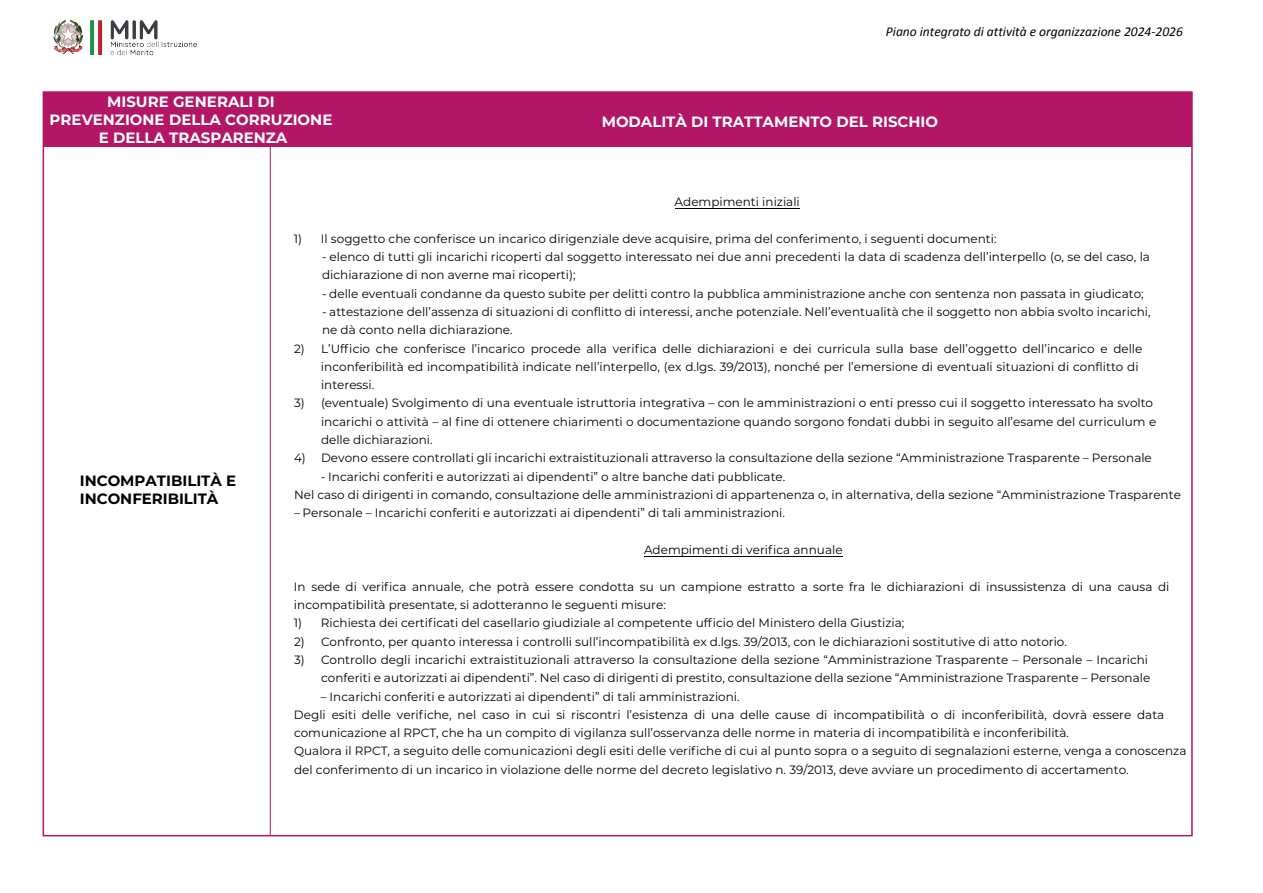
<style>
.page{position:relative;width:1263px;height:893px;background:#fff}
.page>*{position:absolute;margin:0;border:0;box-sizing:border-box;transform-origin:0 0}
.t1{font:700 15px/18.3px "Montserrat";color:#fff;text-align:center}
.t2{font:700 15px/18.3px "Montserrat";color:#000001}
.t3{font:italic 13.5px "Calibri";color:#000001}
.t4{font:12px/18.3px "Montserrat";color:#000001}
</style>
<div class="page">
<div style="left:44px;top:92px;width:1148px;height:55px;background:#b21664"></div>
<hr style="left:675px;top:208px;width:124px;height:1px;background:#000001">
<hr style="left:644px;top:556px;width:198px;height:1px;background:#000001">
<img style="left:53px;top:19px;width:144px;height:37px">
<hr style="left:270px;top:143px;width:1px;height:693px;background:#b21664">
<p class="t1" style="left:50px;top:91px;width:284px">MISURE GENERALI DI<br>PREVENZIONE DELLA CORRUZIONE</p>
<p class="t1" style="left:99px;top:128px;width:190px">E DELLA TRASPARENZA</p>
<p class="t3" style="left:886px;top:22px;width:298px">Piano integrato di attività e organizzazione 2024-2026</p>
<p class="t1" style="left:602px;top:112px;width:338px">MODALITÀ DI TRATTAMENTO DEL RISCHIO</p>
<p class="t2" style="left:80px;top:471px;width:158px">INCOMPATIBILITÀ E<br>INCONFERIBILITÀ</p>
<p class="t4" style="left:675px;top:192px;width:127px">Adempimenti iniziali</p>
<p class="t4" style="left:294px;top:229px;width:704px">1) Il soggetto che conferisce un incarico dirigenziale deve acquisire, prima del conferimento, i seguenti documenti:</p>
<p class="t4" style="left:322px;top:247px;width:829px">- elenco di tutti gli incarichi ricoperti dal soggetto interessato nei due anni precedenti la data di scadenza dell’interpello (o, se del caso, la dichiarazione di non averne mai ricoperti);</p>
<p class="t4" style="left:322px;top:284px;width:823px">- delle eventuali condanne da questo subite per delitti contro la pubblica amministrazione anche con sentenza non passata in giudicato;</p>
<p class="t4" style="left:322px;top:302px;width:830px">- attestazione dell’assenza di situazioni di conflitto di interessi, anche potenziale. Nell’eventualità che il soggetto non abbia svolto incarichi, ne dà conto nella dichiarazione.</p>
<p class="t4" style="left:321px;top:339px;width:823px;text-indent:-27px">2) L’Ufficio che conferisce l’incarico procede alla verifica delle dichiarazioni e dei curricula sulla base dell’oggetto dell’incarico e delle inconferibilità ed incompatibilità indicate nell’interpello, (ex d.lgs. 39/2013), nonché per l’emersione di eventuali situazioni di conflitto di interessi.</p>
<p class="t4" style="left:321px;top:394px;width:837px;text-indent:-27px">3) (eventuale) Svolgimento di una eventuale istruttoria integrativa – con le amministrazioni o enti presso cui il soggetto interessato ha svolto incarichi o attività – al fine di ottenere chiarimenti o documentazione quando sorgono fondati dubbi in seguito all’esame del curriculum e delle dichiarazioni.</p>
<p class="t4" style="left:294px;top:449px;width:859px">4) Devono essere controllati gli incarichi extraistituzionali attraverso la consultazione della sezione “Amministrazione Trasparente – Personale</p>
<p class="t4" style="left:294px;top:467px;width:888px;text-indent:27px">- Incarichi conferiti e autorizzati ai dipendenti” o altre banche dati pubblicate.<br>Nel caso di dirigenti in comando, consultazione delle amministrazioni di appartenenza o, in alternativa, della sezione “Amministrazione Trasparente</p>
<p class="t4" style="left:294px;top:504px;width:492px">– Personale – Incarichi conferiti e autorizzati ai dipendenti” di tali amministrazioni.</p>
<p class="t4" style="left:644px;top:540px;width:200px">Adempimenti di verifica annuale</p>
<p class="t4" style="left:294px;top:577px;width:877px">In sede di verifica annuale, che potrà essere condotta su un campione estratto a sorte fra le dichiarazioni di insussistenza di una causa di incompatibilità presentate, si adotteranno le seguenti misure:</p>
<p class="t4" style="left:294px;top:613px;width:612px">1) Richiesta dei certificati del casellario giudiziale al competente ufficio del Ministero della Giustizia;</p>
<p class="t4" style="left:294px;top:632px;width:774px">2) Confronto, per quanto interessa i controlli sull’incompatibilità ex d.lgs. 39/2013, con le dichiarazioni sostitutive di atto notorio.</p>
<p class="t4" style="left:294px;top:650px;width:858px;text-align:right">3) Controllo degli incarichi extraistituzionali attraverso la consultazione della sezione “Amministrazione Trasparente – Personale – Incarichi conferiti e autorizzati ai dipendenti”. Nel caso di dirigenti di prestito, consultazione della sezione “Amministrazione Trasparente – Personale</p>
<p class="t4" style="left:294px;top:687px;width:894px;text-indent:27px">– Incarichi conferiti e autorizzati ai dipendenti” di tali amministrazioni.<br>Degli esiti delle verifiche, nel caso in cui si riscontri l’esistenza di una delle cause di incompatibilità o di inconferibilità, dovrà essere data comunicazione al RPCT, che ha un compito di vigilanza sull’osservanza delle norme in materia di incompatibilità e inconferibilità.<br>Qualora il RPCT, a seguito delle comunicazioni degli esiti delle verifiche di cui al punto sopra o a seguito di segnalazioni esterne, venga a conoscenza del conferimento di un incarico in violazione delle norme del decreto legislativo n. 39/2013, deve avviare un procedimento di accertamento.</p>
</div>
